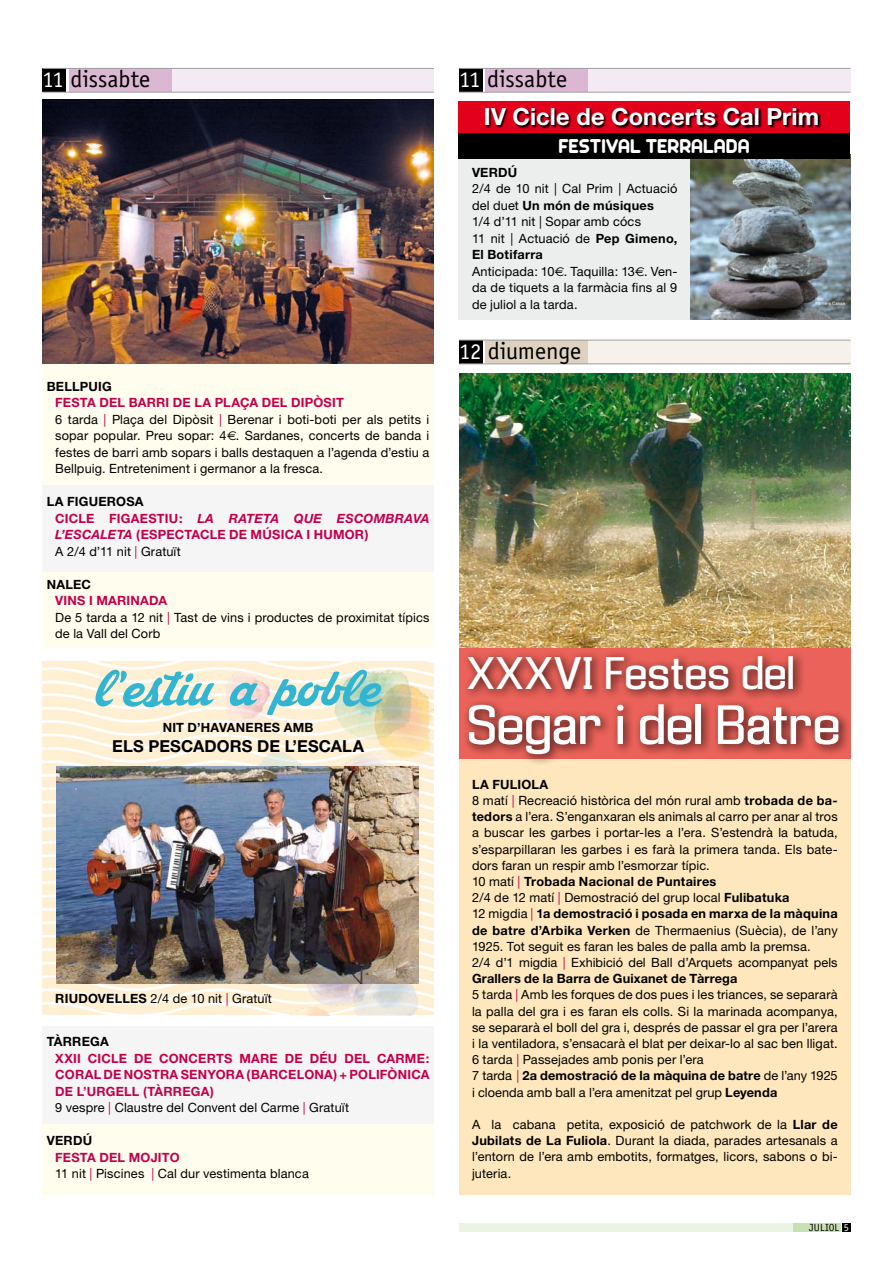
<style>
.page{position:relative;width:893px;height:1263px;background:#fff}
.page>*{position:absolute;margin:0;border:0;box-sizing:border-box;transform-origin:0 0}
.t1{font:67.65px "Mastoc Personal Use Only";color:#32b5d1}
.t2{font:51.6px "Enigmatic Unicode";letter-spacing:-.005em;color:#fff}
.t3{font:42.6px "Enigmatic Unicode";letter-spacing:-.005em;color:#fff}
.t4{font:24px "Officina Sans";letter-spacing:-.005em;color:#000}
.t5{font:700 23.7px "Helvetica Neue";letter-spacing:.005em;color:#fff}
.t6{font:21.75px "Arista 2.0";color:#fff}
.t7{font:700 16.5px "Helvetica Neue";color:#000}
.t8{font:12.75px/16.2px "Helvetica Neue";letter-spacing:.01em;color:#000}
.t9{font:700 12.75px "Helvetica Neue";letter-spacing:.015em;color:#c3004a}
.t10{font:700 12.75px "Helvetica Neue";letter-spacing:.015em;color:#000}
.t11{font:italic 700 12.75px "Helvetica Neue";letter-spacing:.015em;color:#c3004a}
.t12{font:10.35px "Officina Sans";color:#000}
.s1{font-size:22.5px;color:#fff}
.s2{font-weight:700;color:#c3004a}
.s3{color:#c3004a}
.s4{font-family:"Euro Sans"}
.s5{font-style:normal}
.s6{font-style:italic}
.s7{font-weight:700}
.s8{color:#fff}
</style>
<div class="page">
<div style="left:841px;top:1223px;width:9px;height:9px;background:#000"></div>
<div style="left:459px;top:1223px;width:350px;height:9px;background:#ebf3e2"></div>
<div style="left:793px;top:1223px;width:47px;height:9px;background:#c9e0b3"></div>
<div style="left:486px;top:340px;width:364px;height:23px;background:#f6f1eb"></div>
<div style="left:486px;top:340px;width:102px;height:23px;background:#ded1c0"></div>
<div style="left:459px;top:340px;width:23px;height:23px;background:#000"></div>
<hr style="left:459px;top:340px;width:391px;height:1px;background:#9c9e9f">
<hr style="left:459px;top:363px;width:391px;height:1px;background:#9c9e9f">
<div style="left:43px;top:1123px;width:391px;height:72px;background:#fffdee"></div>
<div style="left:43px;top:1026px;width:391px;height:98px;background:#f5f5f6"></div>
<div style="left:43px;top:571px;width:391px;height:77px;background:#fffdee"></div>
<div style="left:43px;top:448px;width:391px;height:123px;background:#f5f5f6"></div>
<div style="left:43px;top:359px;width:391px;height:125px;background:#fffdee"></div>
<div style="left:69px;top:69px;width:365px;height:23px;background:#f4eaf3"></div>
<div style="left:69px;top:69px;width:102px;height:23px;background:#dcb7d4"></div>
<div style="left:43px;top:69px;width:23px;height:23px;background:#000"></div>
<hr style="left:43px;top:68px;width:391px;height:1px;background:#9c9e9f">
<hr style="left:43px;top:92px;width:391px;height:1px;background:#9c9e9f">
<div style="left:486px;top:69px;width:364px;height:23px;background:#f4eaf3"></div>
<div style="left:486px;top:69px;width:102px;height:23px;background:#dcb7d4"></div>
<div style="left:459px;top:69px;width:23px;height:23px;background:#000"></div>
<hr style="left:459px;top:68px;width:391px;height:1px;background:#9c9e9f">
<hr style="left:459px;top:92px;width:391px;height:1px;background:#9c9e9f">
<img style="left:459px;top:373px;width:391px;height:275px">
<img style="left:43px;top:100px;width:391px;height:263px">
<div style="left:459px;top:759px;width:391px;height:436px;background:#fee7bc"></div>
<div style="left:459px;top:648px;width:391px;height:111px;background:#ea6259"></div>
<div style="left:463px;top:650px;width:387px;height:116px;background:#000;opacity:.75"></div>
<div style="left:459px;top:154px;width:391px;height:166px;background:#eceded"></div>
<img style="left:691px;top:159px;width:159px;height:161px">
<div style="left:458px;top:101px;width:392px;height:55px;background:#e2001a"></div>
<div style="left:458px;top:133px;width:392px;height:26px;background:#000"></div>
<svg style="left:485px;top:108px;width:336px;height:21px"></svg>
<img style="left:43px;top:661px;width:391px;height:353px">
<img style="left:209px;top:670px;width:225px;height:345px">
<img style="left:57px;top:767px;width:362px;height:216px">
<h3 class="t4" style="left:43px;top:65px;width:109px"><span class="s1">11</span> dissabte</h3>
<p class="t10" style="left:47px;top:378px;width:66px">BELLPUIG</p>
<p class="t8" style="left:55px;top:394px;width:376px"><span class="s2">FESTA DEl BARRI DE LA PLAÇA DEL DIPÒSIT<br></span>6 tarda <span class="s3">|</span> Plaça del Dipòsit <span class="s3">|</span> Berenar i boti-boti per als petits i sopar popular. Preu sopar: 4<span class="s4">E</span>. Sardanes, concerts de banda i festes de barri amb sopars i balls destaquen a l’agenda d’estiu a Bellpuig. Entreteniment i germanor a la fresca.</p>
<p class="t10" style="left:47px;top:494px;width:98px">LA FIGUEROSA</p>
<p class="t9" style="left:55px;top:510px;width:18px">Cicle</p>
<p class="t9" style="left:109px;top:510px;width:48px">FigaEstiu</p>
<p class="t11" style="left:179px;top:510px;width:252px"><span class="s5">:</span> LA RATETA QUE ESCO MBRAVA</p>
<p class="t9" style="left:55px;top:527px;width:95px"><span class="s6">L’ESCALETA</span> (espectacle</p>
<p class="t9" style="left:229px;top:527px;width:32px">de música</p>
<p class="t9" style="left:306px;top:527px;width:28px">i humor</p>
<p class="t9" style="left:365px;top:527px;width:5px">)</p>
<p class="t8" style="left:55px;top:543px;width:127px">A 2/4 d’11 nit <span class="s3">|</span> Gratuït</p>
<p class="t10" style="left:47px;top:576px;width:46px">NALEC</p>
<p class="t8" style="left:55px;top:592px;width:376px"><span class="s2">VINS I MARINADA<br></span>De 5 tarda a 12 nit <span class="s3">|</span> Tast de vins i productes de proximitat típics de la Vall del Corb</p>
<h1 class="t1" style="left:96px;top:645px;width:287px">l’estiu a poble</h1>
<p class="t10" style="left:163px;top:720px;width:8px">nit</p>
<p class="t10" style="left:188px;top:720px;width:33px">d’havaneres</p>
<p class="t10" style="left:284px;top:720px;width:11px">amb</p>
<p class="t7" style="left:112px;top:736px;width:12px">els</p>
<p class="t7" style="left:148px;top:736px;width:13px">pescadors</p>
<p class="t7" style="left:257px;top:736px;width:53px">de l’escala</p>
<p class="t8" style="left:55px;top:991px;width:218px"><span class="s7">RIUDOVELLES</span> 2/4 de 10 nit <span class="s3">|</span> Gratuït</p>
<p class="t10" style="left:47px;top:1034px;width:64px">TÀRREGA</p>
<p class="t9" style="left:55px;top:1050px;width:51px">XXII Cicle</p>
<p class="t9" style="left:134px;top:1050px;width:10px">de</p>
<p class="t9" style="left:159px;top:1050px;width:20px">Concerts</p>
<p class="t9" style="left:239px;top:1050px;width:22px">Mare</p>
<p class="t9" style="left:285px;top:1050px;width:10px">de</p>
<p class="t9" style="left:310px;top:1050px;width:44px">Déu del</p>
<p class="t9" style="left:377px;top:1050px;width:20px">Carme</p>
<p class="t9" style="left:426px;top:1050px;width:5px">:</p>
<p class="t9" style="left:55px;top:1067px;width:20px">Coral</p>
<p class="t9" style="left:104px;top:1067px;width:40px">de Nostra</p>
<p class="t9" style="left:181px;top:1067px;width:46px">Senyora</p>
<p class="t9" style="left:247px;top:1067px;width:24px">(Barcelona</p>
<p class="t9" style="left:333px;top:1067px;width:34px">) + Polifònica</p>
<p class="t9" style="left:55px;top:1083px;width:51px">de l’Urgell</p>
<p class="t9" style="left:143px;top:1083px;width:22px">(Tàrrega</p>
<p class="t8" style="left:55px;top:1083px;width:295px;text-indent:155px"><span class="s2">)<br></span>9 vespre <span class="s3">|</span> Claustre del Convent del Carme <span class="s3">|</span> Gratuït</p>
<p class="t10" style="left:47px;top:1133px;width:47px">VERDÚ</p>
<p class="t8" style="left:55px;top:1149px;width:255px"><span class="s2">FESTA DEL MOJITO<br></span>11 nit <span class="s3">|</span> Piscines <span class="s3">|</span> Cal dur vestimenta blanca</p>
<h3 class="t4" style="left:459px;top:65px;width:109px"><span class="s1">11</span> dissabte</h3>
<h3 class="t5" style="left:484px;top:102px;width:337px">IV Cicle de Concerts Cal Prim</h3>
<h3 class="t6" style="left:558px;top:133px;width:193px">FESTIVAL TERRALADA</h3>
<p class="t10" style="left:472px;top:164px;width:47px">VERDÚ</p>
<p class="t8" style="left:472px;top:180px;width:207px">2/4 de 10 nit | Cal Prim | Actuació del duet <span class="s7">Un món de músiques<br></span>1/4 d’11 nit | Sopar amb cócs<br>11 nit | Actuació de <span class="s7">Pep Gimeno,<br>El Botifarra<br></span>Anticipada: 10<span class="s4">E</span>. Taquilla: 13<span class="s4">E</span>. Ven&shy;da de tiquets a la farmàcia fins al 9 de juliol a la tarda.</p>
<h3 class="t4" style="left:459px;top:337px;width:124px"><span class="s1">12</span> diumenge</h3>
<h3 class="t3" style="left:467px;top:646px;width:330px">Xxxvi Festes del</h3>
<h2 class="t2" style="left:467px;top:692px;width:375px">Segar i del Batre</h2>
<p class="t8" style="left:472px;top:776px;width:367px"><span class="s7">LA FULIOLA<br></span>8 matí <span class="s3">|</span> Recreació històrica del món rural amb <span class="s7">trobada de ba&shy;tedors</span> a l’era. S’enganxaran els animals al carro per anar al tros a buscar les garbes i portar-les a l’era. S’estendrà la batuda, s’esparpillaran les garbes i es farà la primera tanda. Els bate&shy;dors faran un respir amb l’esmorzar típic.<br>10 matí <span class="s3">|</span> <span class="s7">Trobada Nacional de Puntaires<br></span>2/4 de 12 matí <span class="s3">|</span> Demostració del grup local <span class="s7">Fulibatuka<br></span>12 migdia <span class="s3">|</span> <span class="s7">1a demostració i posada en marxa de la màquina de batre d’Arbika Verken</span> de Thermaenius (Suècia), de l’any 1925. Tot seguit es faran les bales de palla amb la premsa.<br>2/4 d’1 migdia <span class="s3">|</span> Exhibició del Ball d’Arquets acompanyat pels <span class="s7">Grallers de la Barra de Guixanet de Tàrrega<br></span>5 tarda <span class="s3">|</span> Amb les forques de dos pues i les triances, se separarà la palla del gra i es faran els colls. Si la marinada acompanya, se separarà el boll del gra i, després de passar el gra per l’arera i la ventiladora, s’ensacarà el blat per deixar-lo al sac ben lligat.<br>6 tarda <span class="s3">|</span> Passejades amb ponis per l’era<br>7 tarda <span class="s3">|</span> <span class="s7">2a demostració de la màquina de batre</span> de l’any 1925 i cloenda amb ball a l’era amenitzat pel grup <span class="s7">Leyenda</span></p>
<p class="t8" style="left:472px;top:1116px;width:367px;text-align:justify">A la cabana petita, exposició de patchwork de la <span class="s7">Llar de Jubilats de La Fuliola</span>. Durant la diada, parades artesanals a l’entorn de l’era amb embotits, formatges, licors, sabons o bi&shy;juteria.</p>
<p class="t12" style="left:809px;top:1221px;width:41px">JULIOL <span class="s8">5</span></p>
</div>
